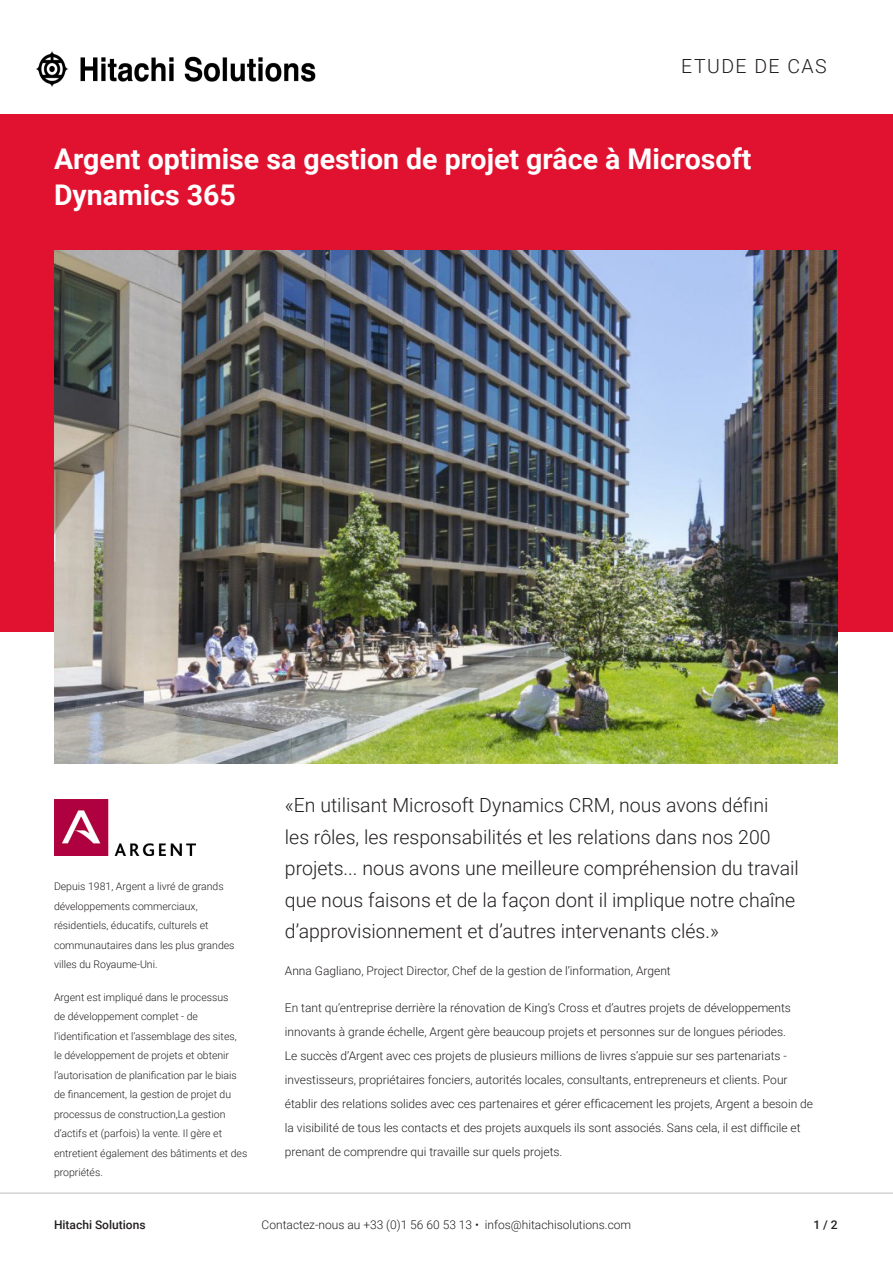
<style>
.page{position:relative;width:893px;height:1263px;background:#fff}
.page>*{position:absolute;margin:0;border:0;box-sizing:border-box;transform-origin:0 0}
.t1{font:700 28.5px/36px "Roboto";color:#fff}
.t2{font:300 19.5px/31.5px "Roboto";color:#231f20}
.t3{font:300 19.5px "Roboto";letter-spacing:.075em;color:#231f20}
.t4{font:300 12px/24px "Roboto";color:#231f20}
.t5{font:500 12px "Roboto";color:#231f20}
.t6{font:300 10.5px/19.5px "Roboto";color:#231f20}
</style>
<div class="page">
<hr style="left:0;top:1192px;width:893px;height:2px;background:#d1d3d4">
<img style="left:36px;top:51px;width:280px;height:36px">
<div style="left:0;top:114px;width:893px;height:517px;background:#e11230"></div>
<img style="left:54px;top:251px;width:784px;height:512px">
<img style="left:54px;top:799px;width:141px;height:56px">
<h2 class="t3" style="left:681px;top:52px;width:147px">ETUDE DE CAS</h2>
<h1 class="t1" style="left:54px;top:140px;width:699px">Argent optimise sa gestion de projet grâce à Microsoft<br>Dynamics 365</h1>
<p class="t6" style="left:54px;top:876px;width:182px">Depuis 1981, Argent a livré de grands développements commerciaux, résidentiels, éducatifs, culturels et communautaires dans les plus grandes villes du Royaume-Uni.</p>
<p class="t6" style="left:54px;top:987px;width:195px">Argent est impliqué dans le processus<br>de développement complet - de l’identification et l’assemblage des sites,<br>le développement de projets et obtenir l’autorisation de planification par le biais de financement, la gestion de projet du processus de construction,La gestion d’actifs et (parfois) la vente. Il gère et entretient également des bâtiments et des propriétés.</p>
<p class="t2" style="left:285px;top:789px;width:515px">«En utilisant Microsoft Dynamics CRM, nous avons défini<br>les rôles, les responsabilités et les relations dans nos 200 projets... nous avons une meilleure compréhension du travail que nous faisons et de la façon dont il implique notre chaîne d’approvisionnement et d’autres intervenants clés.»</p>
<p class="t4" style="left:285px;top:958px;width:387px">Anna Gagliano, Project Director, Chef de la gestion de l’information, Argent</p>
<p class="t4" style="left:285px;top:995px;width:530px">En tant qu’entreprise derrière la rénovation de King’s Cross et d’autres projets de développements innovants à grande échelle, Argent gère beaucoup projets et personnes sur de longues périodes.<br>Le succès d’Argent avec ces projets de plusieurs millions de livres s’appuie sur ses partenariats - investisseurs, propriétaires fonciers, autorités locales, consultants, entrepreneurs et clients. Pour établir des relations solides avec ces partenaires et gérer efficacement les projets, Argent a besoin de la visibilité de tous les contacts et des projets auxquels ils sont associés. Sans cela, il est difficile et prenant de comprendre qui travaille sur quels projets.</p>
<p class="t5" style="left:54px;top:1217px;width:93px">Hitachi Solutions</p>
<p class="t4" style="left:262px;top:1213px;width:371px">Contactez-nous au +33 (0)1 56 60 53 13 • infos@hitachisolutions.com</p>
<p class="t5" style="left:813px;top:1217px;width:26px">1 / 2</p>
</div>
